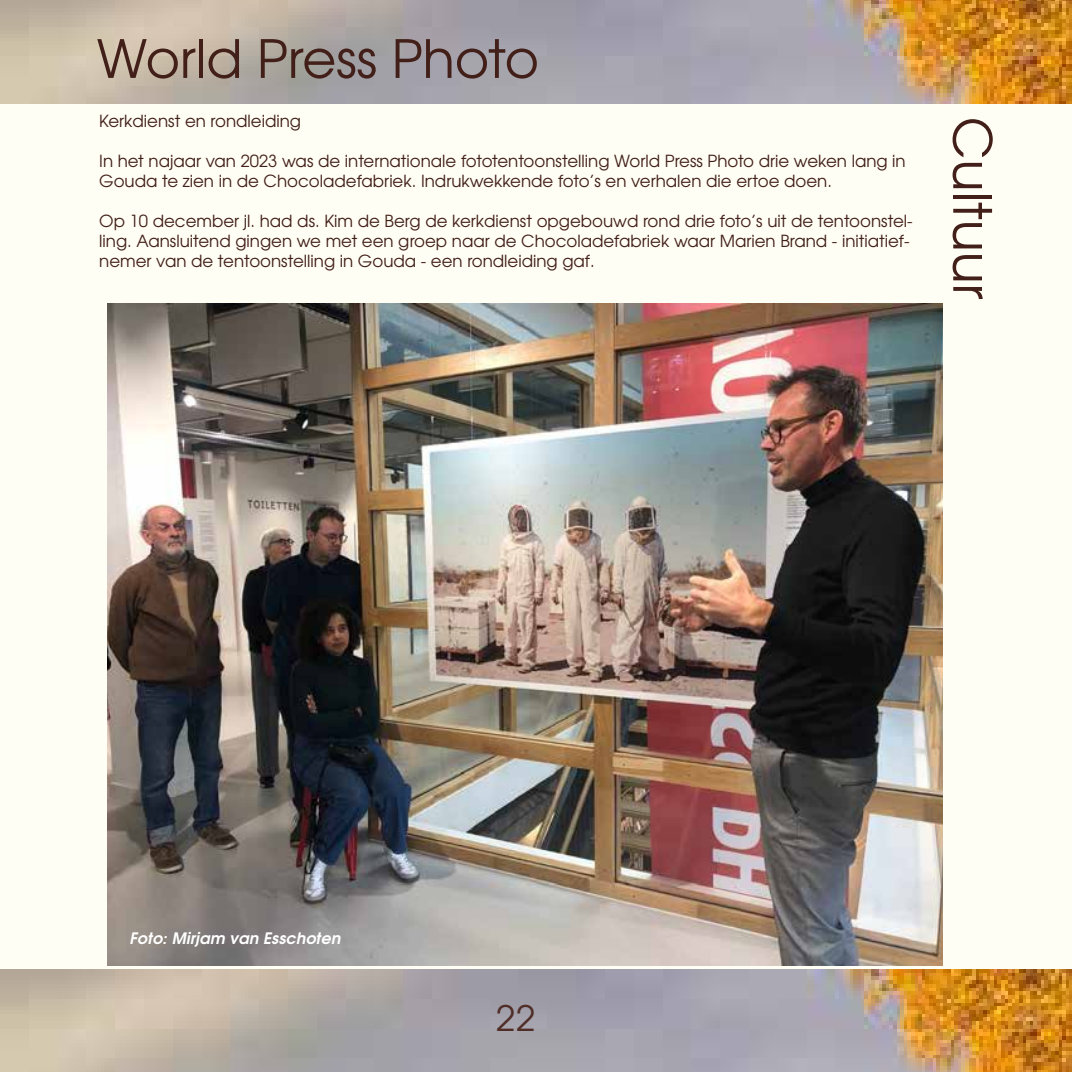
<style>
.page{position:relative;width:1072px;height:1072px;background:#fff}
.page>*{position:absolute;margin:0;border:0;box-sizing:border-box;transform-origin:0 0}
.t1{font:52.5px "Te X Gyre Adventor";color:#422019}
.t2{font:35px "Te X Gyre Adventor";color:#502d27}
.t3{font:16.62px/19.9px "Te X Gyre Adventor";color:#422019}
.t4{font:italic 700 15.75px "Te X Gyre Adventor";letter-spacing:.01em;color:#fff}
</style>
<div class="page">
<div style="left:0;top:0;width:1071px;height:1071px;background:#fffef4"></div>
<img style="left:0;top:969px;width:1071px;height:102px">
<img style="left:0;top:0;width:1071px;height:104px">
<img style="left:107px;top:303px;width:836px;height:662px">
<h1 class="t1" style="left:97px;top:38px;width:444px">World Press Photo</h1>
<p class="t3" style="left:99px;top:113px;width:203px">Kerkdienst en rondleiding</p>
<p class="t3" style="left:99px;top:153px;width:808px">In het najaar van 2023 was de internationale fototentoonstelling World Press Photo drie weken lang in<br>Gouda te zien in de Chocoladefabriek. Indrukwekkende foto’s en verhalen die ertoe doen.</p>
<p class="t3" style="left:99px;top:213px;width:815px">Op 10 december jl. had ds. Kim de Berg de kerkdienst opgebouwd rond drie foto’s uit de tentoonstel&shy;ling. Aansluitend gingen we met een groep naar de Chocoladefabriek waar Marien Brand - initiatief&shy;nemer van de tentoonstelling in Gouda - een rondleiding gaf.</p>
<h1 class="t1" style="left:993px;top:117px;width:184px;rotate:90deg">Cultuur</h1>
<p class="t4" style="left:130px;top:930px;width:212px">Foto: Mirjam van Esschoten</p>
<h2 class="t2" style="left:496px;top:1004px;width:41px">22</h2>
</div>
